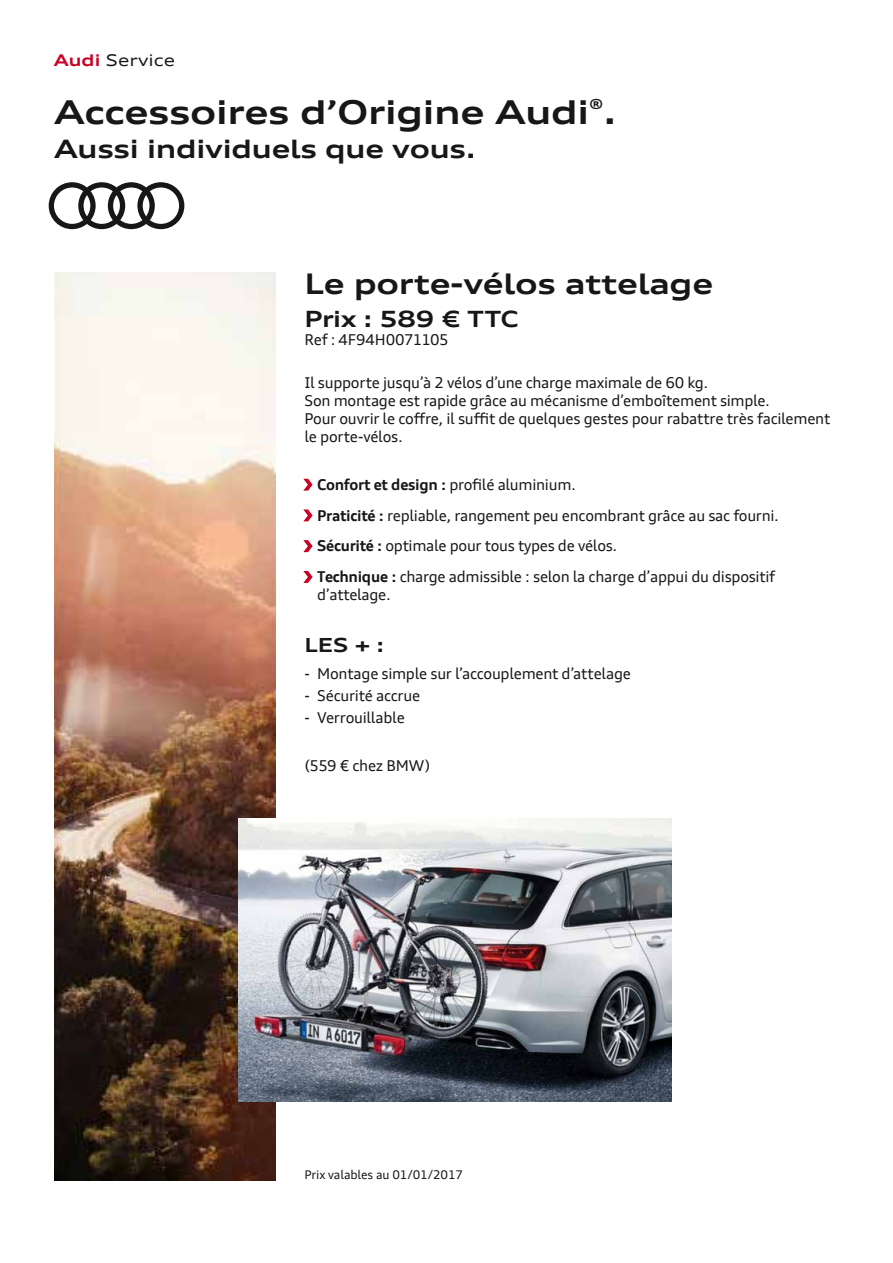
<style>
.page{position:relative;width:893px;height:1263px;background:#fff}
.page>*{position:absolute;margin:0;border:0;box-sizing:border-box;transform-origin:0 0}
.t1{font:700 expanded 33px "Audi Type";letter-spacing:-.01em;color:#181716}
.t2{font:700 expanded 28.5px "Audi Type";letter-spacing:-.01em;color:#181716}
.t3{font:700 expanded 25.5px "Audi Type";letter-spacing:-.01em;color:#181716}
.t4{font:700 expanded 22.5px "Audi Type";letter-spacing:-.03em;color:#181716}
.t5{font:700 expanded 19.5px "Audi Type";color:#181716}
.t6{font:expanded 16.2px "Audi Type";color:#181716}
.t7{font:15px/18px "Audi Type";letter-spacing:-.02em;color:#181716}
.t8{font:12px "Audi Type";letter-spacing:-.01em;color:#181716}
.s1{font-weight:700;color:#ca0024}
.s2{font-weight:700}
</style>
<div class="page">
<svg style="left:49px;top:182px;width:135px;height:47px"></svg>
<img style="left:54px;top:272px;width:221px;height:909px">
<img style="left:238px;top:818px;width:433px;height:283px">
<svg style="left:303px;top:478px;width:10px;height:13px"></svg>
<svg style="left:303px;top:509px;width:10px;height:13px"></svg>
<svg style="left:303px;top:540px;width:10px;height:13px"></svg>
<svg style="left:303px;top:571px;width:10px;height:12px"></svg>
<p class="t6" style="left:54px;top:50px;width:123px"><span class="s1">Audi</span> Service</p>
<h1 class="t1" style="left:54px;top:91px;width:564px">Accessoires d’Origine Audi<sup>®</sup>.</h1>
<h3 class="t3" style="left:54px;top:133px;width:423px">Aussi individuels que vous.</h3>
<h2 class="t2" style="left:304px;top:266px;width:410px">Le porte-vélos attelage</h2>
<h3 class="t4" style="left:304px;top:304px;width:216px">Prix : 589 € TTC</h3>
<p class="t7" style="left:304px;top:330px;width:146px">Ref : 4F94H0071105</p>
<p class="t7" style="left:304px;top:374px;width:527px">Il supporte jusqu’à 2 vélos d’une charge maximale de 60 kg.<br>Son montage est rapide grâce au mécanisme d’emboîtement simple.<br>Pour ouvrir le coffre, il suffit de quelques gestes pour rabattre très facilement le porte-vélos.</p>
<p class="t7" style="left:317px;top:469px;width:463px;line-height:30.8px"><span class="s2">Confort et design :</span> profilé aluminium.<br><span class="s2">Praticité :</span> repliable, rangement peu encombrant grâce au sac fourni.<br><span class="s2">Sécurité :</span> optimale pour tous types de vélos.<br><span class="s2">Technique :</span> charge admissible : selon la charge d’appui du dispositif</p>
<p class="t7" style="left:317px;top:586px;width:75px">d’attelage.</p>
<h3 class="t5" style="left:304px;top:633px;width:81px">LES + :</h3>
<p class="t7" style="left:304px;top:664px;width:328px">- Montage simple sur l’accouplement d’attelage</p>
<p class="t7" style="left:304px;top:686px;width:117px">- Sécurité accrue</p>
<p class="t7" style="left:304px;top:709px;width:102px">- Verrouillable</p>
<p class="t7" style="left:304px;top:756px;width:127px">(559 € chez BMW)</p>
<p class="t8" style="left:304px;top:1168px;width:160px">Prix valables au 01/01/2017</p>
</div>
